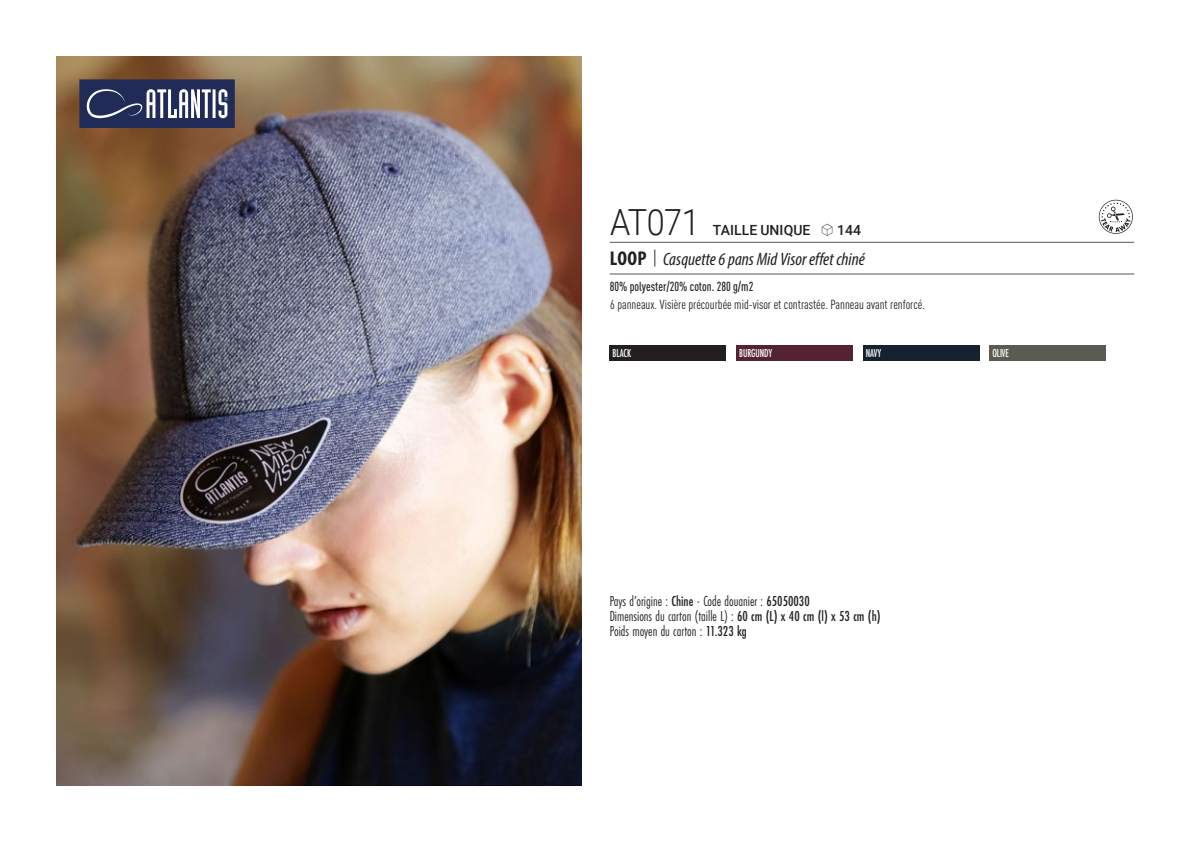
<style>
.page{position:relative;width:1191px;height:842px;background:#fff}
.page>*{position:absolute;margin:0;border:0;box-sizing:border-box;transform-origin:0 0}
.t1{font:300 36px "Roboto";letter-spacing:-.015em;color:#231f20;scale:.9 1}
.t2{font:italic 18px "Myriad Variable Concept";color:#231f20}
.t3{font:15px "Futura PT Cond";color:#231f20;scale:.95 1}
.t4{font:500 14px "Roboto";letter-spacing:.005em;color:#231f20}
.t5{font:condensed 13px "DIN Pro";color:#231f20}
.grammage_2020{font:500 condensed 13px "DIN Pro";color:#231f20;scale:.95 1}
.Coloris_nuancier_bla{font:500 12px "Futura PT Cond";letter-spacing:-.01em;color:#fff;scale:.9 1}
.s1{font-family:"Linotype Shapeshifter";font-weight:400;font-size:16px}
.s2{font-family:"Myriad Pro";font-weight:700;font-style:normal;font-stretch:condensed;font-size:20px}
.s3{font-family:"Roboto Condensed";font-weight:300;font-style:normal;font-size:20px}
.s4{font-weight:500}
</style>
<div class="page">
<img style="left:57px;top:57px;width:524px;height:728px">
<div style="left:609px;top:345px;width:117px;height:16px;background:#231f20"></div>
<div style="left:736px;top:345px;width:116px;height:16px;background:#532234"></div>
<div style="left:863px;top:345px;width:116px;height:16px;background:#172231"></div>
<div style="left:989px;top:345px;width:116px;height:16px;background:#5b5b52"></div>
<svg style="left:1098px;top:200px;width:34px;height:34px"></svg>
<svg style="left:79px;top:79px;width:156px;height:49px;background:#495174"></svg>
<hr style="left:609px;top:242px;width:525px;height:1px;background:#57585a">
<hr style="left:609px;top:274px;width:525px;height:1px;background:#57585a">
<p class="t1" style="left:610px;top:197px;width:101px">AT071</p>
<p class="t4" style="left:713px;top:220px;width:150px">TAILLE UNIQUE <span class="s1">S</span> 144</p>
<p class="t2" style="left:610px;top:249px;width:257px"><span class="s2">LOOP</span> <span class="s3">|</span> Casquette 6 pans Mid Visor effet chiné</p>
<p class="grammage_2020" style="left:609px;top:277px;width:153px">80% polyester/20% coton. 280 g/m2</p>
<p class="t5" style="left:610px;top:295px;width:316px">6 panneaux. Visière précourbée mid-visor et contrastée. Panneau avant renforcé.</p>
<p class="Coloris_nuancier_bla" style="left:612px;top:346px;width:22px">BLACK</p>
<p class="Coloris_nuancier_bla" style="left:739px;top:346px;width:38px">BURGUNDY</p>
<p class="Coloris_nuancier_bla" style="left:866px;top:346px;width:18px">NAVY</p>
<p class="Coloris_nuancier_bla" style="left:992px;top:346px;width:20px">OLIVE</p>
<p class="t3" style="left:609px;top:592px;width:212px">Pays d’origine : <span class="s4">Chine</span> - Code douanier : <span class="s4">65050030</span></p>
<p class="t3" style="left:609px;top:607px;width:287px">Dimensions du carton (taille L) : <span class="s4">60 cm (L) x 40 cm (l) x 53 cm (h)</span></p>
<p class="t3" style="left:609px;top:622px;width:146px">Poids moyen du carton : <span class="s4">11.323 kg</span></p>
</div>
